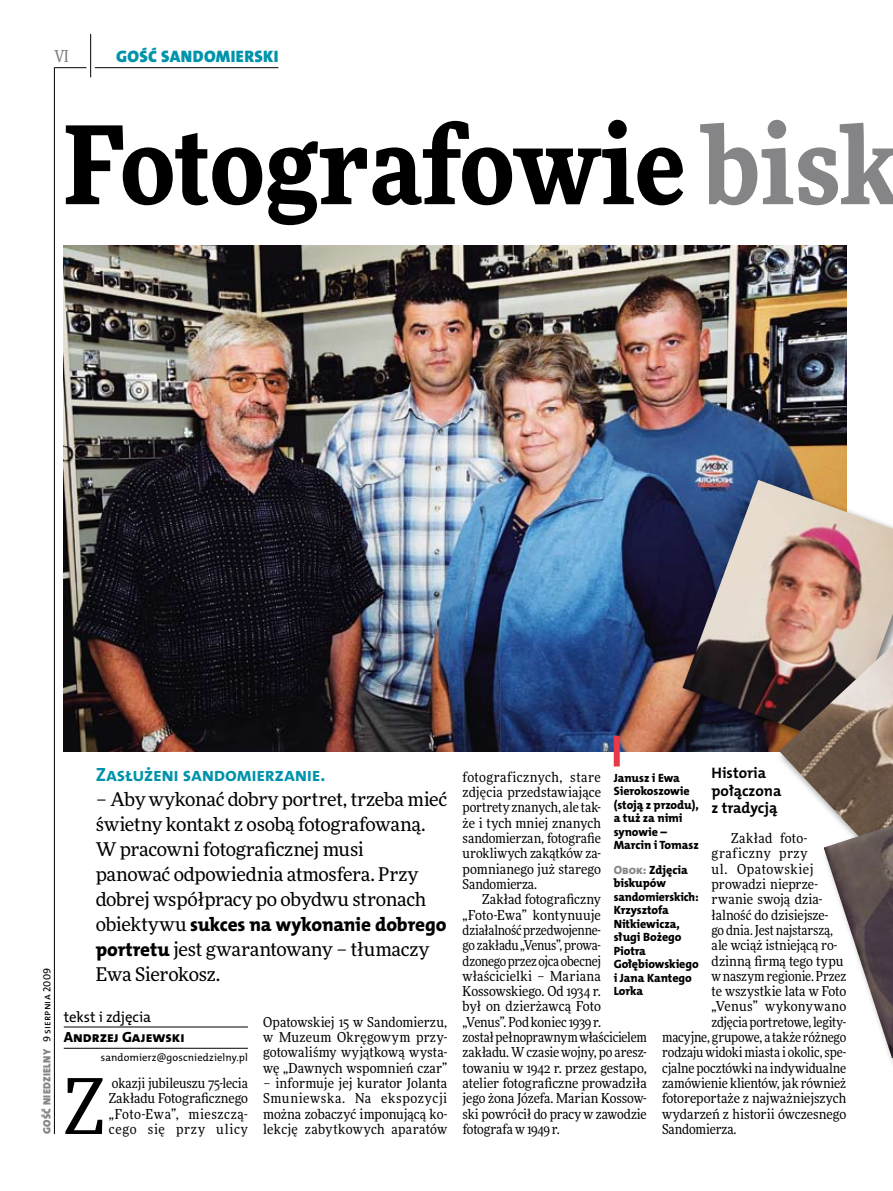
<style>
.page{position:relative;width:893px;height:1191px;background:#fff}
.page>*{position:absolute;margin:0;border:0;box-sizing:border-box;transform-origin:0 0}
.t1{font:900 108px "Freeday Narrow";color:#000}
.t2{font:76.95px "Freeday Narrow News";color:#000}
.t3{font:19.35px "The Mix HP8 Ex Bld";letter-spacing:-.005em;color:#000}
.t4{font:19.35px "The Mix HP7 Bld";letter-spacing:-.02em;color:#0093aa}
.t5{font:18.9px/24.9px "Freeday News";letter-spacing:-.015em;color:#000}
.t6{font:16.65px "The Mix HP9 Blk";letter-spacing:.02em;color:#0093aa}
.t7{font:500 16.5px "Freeday Narrow";color:#858486;scale:.9 1}
.t8{font:15.3px/17.7px "The Mix HP7 Bld";letter-spacing:-.015em;color:#000}
.t9{font:14.85px "The Mix HP8 Ex Bld";color:#000}
.t10{font:14.85px "The Mix HP5 Plain";color:#000}
.t11{font:13.65px/15.3px "Freeday Narrow News";letter-spacing:-.005em;color:#000;text-align:justify}
.t12{font:13.65px "Freeday Narrow News";letter-spacing:.02em;color:#000}
.t13{font:13.65px "Freeday Narrow News";letter-spacing:.015em;color:#000}
.t14{font:13.65px "Freeday Narrow News";letter-spacing:.035em;color:#000}
.t15{font:13.65px "Freeday Narrow News";letter-spacing:.04em;color:#000}
.t16{font:12px/13.5px "The Mix HP8 Ex Bld";letter-spacing:-.005em;color:#000}
.t17{font:10.5px "The Mix HP5 Plain";color:#000}
.t18{font:10.5px "The Mix HP9 Blk";letter-spacing:.025em;color:#858486}
.s1{color:#858486}
.s2{font-family:"The Mix HP5 Plain";color:#000}
.s3{font-family:"Freeday News";font-size:18.9px}
.s4{font-family:"The Mix HP8 Ex Bld";font-size:19.35px}
</style>
<div class="page">
<hr style="left:54px;top:67px;width:1px;height:1067px;background:#000">
<hr style="left:90px;top:34px;width:1px;height:43px;background:#000">
<hr style="left:54px;top:67px;width:32px;height:1px;background:#000">
<hr style="left:95px;top:67px;width:183px;height:1px;background:#000">
<img style="left:64px;top:246px;width:782px;height:505px">
<div style="left:679px;top:476px;width:214px;height:281px;background:#000;opacity:.5"></div>
<img style="left:682px;top:480px;width:211px;height:267px">
<div style="left:775px;top:596px;width:118px;height:289px;background:#000;opacity:.51"></div>
<img style="left:779px;top:644px;width:114px;height:229px">
<div style="left:820px;top:790px;width:73px;height:278px;background:#000;opacity:.5"></div>
<img style="left:824px;top:825px;width:69px;height:233px">
<div style="left:614px;top:736px;width:6px;height:30px;background:#eb3848"></div>
<hr style="left:64px;top:1026px;width:184px;height:1px;background:#000">
<hr style="left:64px;top:1048px;width:184px;height:1px;background:#000">
<p class="t7" style="left:54px;top:46px;width:17px">VI</p>
<p class="t6" style="left:116px;top:46px;width:164px">GOŚĆ SANDOMIERSKI</p>
<h1 class="t1" style="left:64px;top:95px;width:838px">Fotografowie <span class="s1">bisk</span></h1>
<p class="t18" style="left:40px;top:1134px;width:167px;rotate:-90deg">GOŚĆ NIEDZIELNY <span class="s2">9 sierpnia 2009</span></p>
<h3 class="t4" style="left:96px;top:762px;width:231px">Zasłużeni sandomierzanie.</h3>
<h3 class="t5" style="left:96px;top:786px;width:353px">– Aby wykonać dobry portret, trzeba mieć świetny kontakt z osobą fotografowaną.<br>W pracowni fotograficznej musi<br>panować odpowiednia atmosfera. Przy dobrej współpracy po obydwu stronach</h3>
<h3 class="t3" style="left:96px;top:912px;width:352px"><span class="s3">obiektywu</span> sukces na wykonanie dobrego</h3>
<h3 class="t5" style="left:96px;top:936px;width:335px"><span class="s4">portretu</span> jest gwarantowany – tłumaczy<br>Ewa Sierokosz.</h3>
<p class="t10" style="left:64px;top:1007px;width:89px">tekst i zdjęcia</p>
<p class="t9" style="left:64px;top:1027px;width:122px">Andrzej Gajewski</p>
<p class="t17" style="left:101px;top:1051px;width:148px">sandomierz@goscniedzielny.pl</p>
<h2 class="t2" style="left:64px;top:1059px;width:42px">Z</h2>
<p class="t11" style="left:109px;top:1075px;width:141px">okazji jubileuszu 75-lecia Zakładu Fotograficznego „Foto-Ewa”, mieszczą&shy;cego się przy ulicy</p>
<p class="t11" style="left:263px;top:1014px;width:186px">Opatowskiej 15 w Sandomierzu, w Muzeum Okręgowym przy&shy;gotowaliśmy wyjątkową wysta&shy;wę „Dawnych wspomnień czar”</p>
<p class="t11" style="left:263px;top:1075px;width:186px">– informuje jej kurator Jolanta Smuniewska. Na ekspozycji można zobaczyć imponującą ko&shy;lekcję zabytkowych aparatów</p>
<p class="t8" style="left:711px;top:764px;width:71px">Historia połączona z tradycją</p>
<p class="t12" style="left:731px;top:829px;width:78px">Zakład foto-</p>
<p class="t15" style="left:711px;top:845px;width:97px">graficzny przy</p>
<p class="t14" style="left:711px;top:860px;width:103px">ul. Opatowskiej</p>
<p class="t11" style="left:711px;top:876px;width:108px">prowadzi nieprze-</p>
<p class="t13" style="left:711px;top:891px;width:112px">rwanie swoją dzia-</p>
<p class="t11" style="left:711px;top:907px;width:118px">łalność do dzisiejsze-</p>
<p class="t11" style="left:711px;top:922px;width:123px">go dnia. Jest najstarszą,</p>
<p class="t11" style="left:711px;top:937px;width:127px">ale wciąż istniejącą ro-</p>
<p class="t11" style="left:711px;top:953px;width:133px">dzinną firmą tego typu</p>
<p class="t11" style="left:711px;top:968px;width:136px">wnaszym regionie. Przez</p>
<p class="t11" style="left:711px;top:983px;width:136px">te wszystkie lata w Foto</p>
<p class="t12" style="left:712px;top:998px;width:136px">„Venus” wykonywano</p>
<p class="t11" style="left:711px;top:1014px;width:136px">zdjęcia portretowe, legity-</p>
<p class="t11" style="left:662px;top:1029px;width:186px">macyjne, grupowe, a także różnego</p>
<p class="t11" style="left:662px;top:1044px;width:186px">rodzaju widoki miasta i okolic, spe-</p>
<p class="t11" style="left:662px;top:1060px;width:186px">cjalne pocztówki na indywidualne</p>
<p class="t11" style="left:662px;top:1075px;width:186px">zamówienie klientów, jak również</p>
<p class="t11" style="left:662px;top:1090px;width:186px">fotoreportaże z najważniejszych</p>
<p class="t11" style="left:662px;top:1106px;width:186px">wydarzeń z historii ówczesnego</p>
<p class="t11" style="left:662px;top:1121px;width:76px">Sandomierza.</p>
<p class="t11" style="left:463px;top:769px;width:140px">fotograficznych, stare zdjęcia przedstawiające portrety znanych, ale tak&shy;że i tych mniej znanych sandomierzan, fotografie urokliwych zakątków za&shy;pomnianego już starego Sandomierza.</p>
<p class="t11" style="left:463px;top:891px;width:186px;text-align:left;text-indent:20px">Zakład fotograficzny „Foto-Ewa” kontynuuje działalność przedwojenne-<br>go zakładu „Venus”, prowa&shy;dzonego przez ojca obecnej właścicielki – Mariana<br>Kossowskiego. Od 1934 r.<br>był on dzierżawcą Foto „Venus”. Pod koniec 1939 r.<br>został pełnoprawnym właścicielem zakładu. Wczasie wojny, po aresz&shy;towaniu w 1942 r. przez gestapo, atelier fotograficzne prowadziła jego żona Józefa. Marian Kossow&shy;ski powrócił do pracy w zawodzie fotografa w 1949 r.</p>
<p class="t16" style="left:614px;top:771px;width:87px">Janusz i Ewa<br>Sierokoszowie (stoją z przodu), a tuż za nimi synowie –<br>Marcin i Tomasz</p>
<p class="t16" style="left:614px;top:863px;width:87px"><span class="s1">Obok:</span> Zdjęcia biskupów sandomierskich:<br>Krzysztofa<br>Nitkiewicza, sługi Bożego<br>Piotra<br>Gołębiowskiego i Jana Kantego<br>Lorka</p>
</div>
